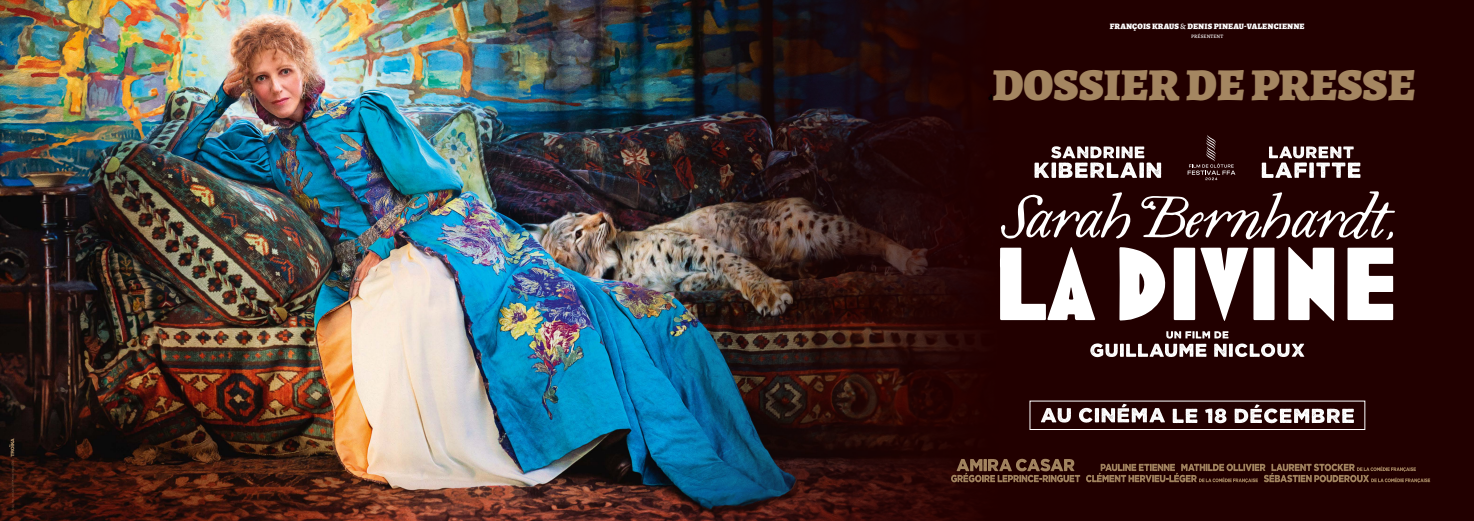
<style>
.page{position:relative;width:1474px;height:521px;background:#fff}
.page>*{position:absolute;margin:0;border:0;box-sizing:border-box;transform-origin:0 0}
.t1{font:900 45.68px "Alegreya";color:#a48661}
.t2{font:900 8.22px "Alegreya";letter-spacing:.02em;color:#fff}
.t3{font:900 7.61px "Alegreya";color:#000}
.t4{font:500 5.16px "Alegreya";letter-spacing:.02em;color:#fff}
.s1{font-weight:500}
</style>
<div class="page">
<img style="left:0;top:0;width:471px;height:521px">
<img style="left:471px;top:0;width:1002px;height:521px">
<svg style="left:9px;top:438px;width:5px;height:73px"></svg>
<svg style="left:951px;top:459px;width:479px;height:24px;background:#4c2b1f"></svg>
<svg style="left:1288px;top:247px;width:46px;height:74px"></svg>
<svg style="left:1347px;top:248px;width:46px;height:72px"></svg>
<svg style="left:1119px;top:247px;width:46px;height:74px"></svg>
<svg style="left:1000px;top:247px;width:95px;height:73px"></svg>
<svg style="left:1173px;top:248px;width:101px;height:73px"></svg>
<svg style="left:1000px;top:192px;width:130px;height:47px"></svg>
<svg style="left:1141px;top:191px;width:253px;height:49px"></svg>
<svg style="left:1090px;top:331px;width:214px;height:26px"></svg>
<svg style="left:1034px;top:146px;width:127px;height:32px"></svg>
<svg style="left:1261px;top:146px;width:99px;height:32px"></svg>
<svg style="left:1187px;top:135px;width:48px;height:45px;background:#361717"></svg>
<div style="left:1029px;top:401px;width:336px;height:29px;border:1px solid #fff"></div>
<svg style="left:1172px;top:404px;width:181px;height:19px"></svg>
<svg style="left:1040px;top:404px;width:124px;height:19px"></svg>
<p class="t2" style="left:1109px;top:20px;width:196px">FRANÇOIS KRAUS <span class="s1">&amp;</span> DENIS PINEAU-VALENCIENNE</p>
<p class="t4" style="left:1191px;top:32px;width:33px">PRÉSENTENT</p>
<h1 class="t1" style="left:992px;top:49px;width:424px">DOSSIER DE PRESSE</h1>
<p class="t3" style="left:988px;top:91px;width:6px">d</p>
</div>
